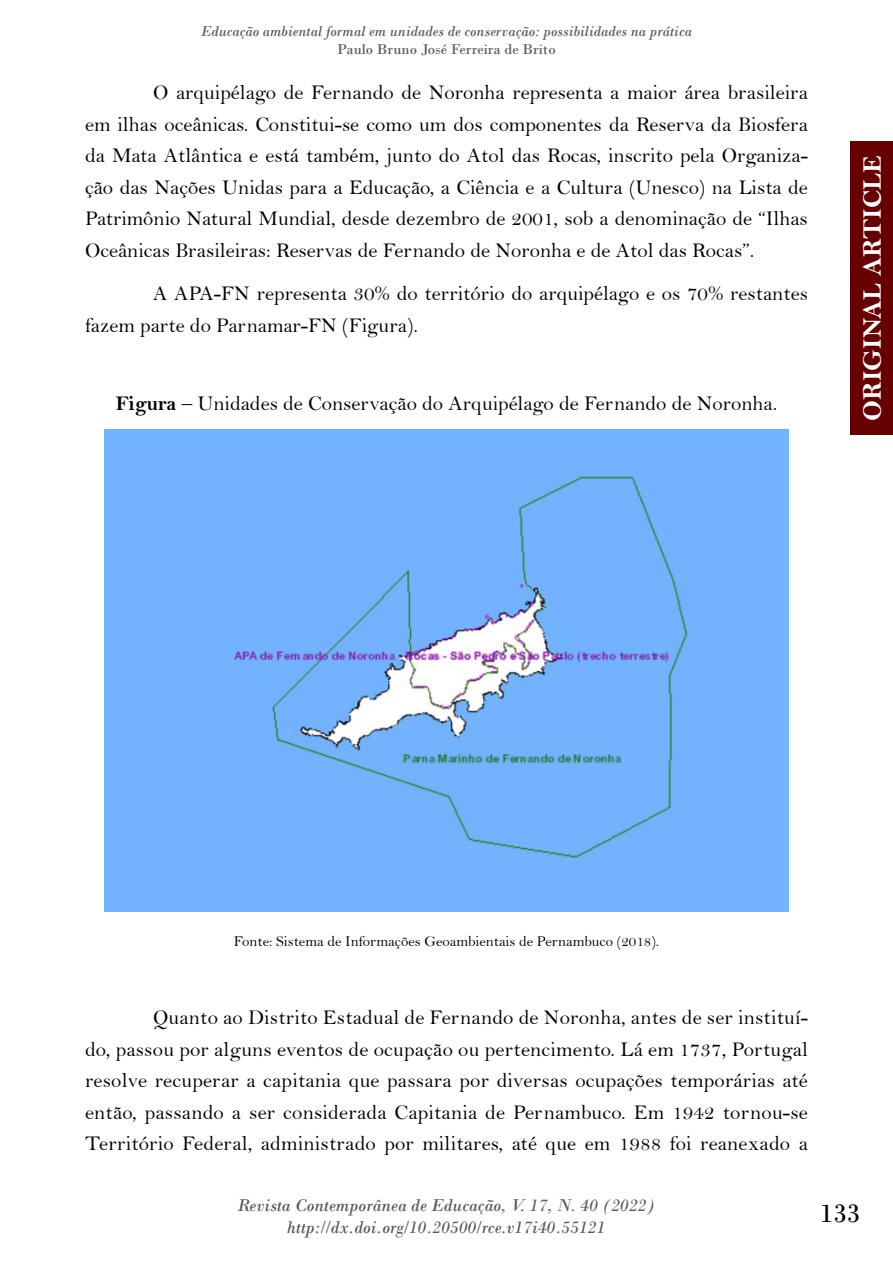
<style>
.page{position:relative;width:893px;height:1263px;background:#fff}
.page>*{position:absolute;margin:0;border:0;box-sizing:border-box;transform-origin:0 0}
.t1{font:27px "Bell MT Bold";color:#fff}
.t2{font:27px "Bodoni";color:#000}
.t3{font:21px/31.5px "Bell";color:#000;text-align:justify}
.t4{font:italic 18px/21.6px "Bodoni";color:#58595b;text-align:center}
.t5{font:italic 15px "Bodoni";color:#58595b}
.t6{font:15px "Bell";color:#000}
.t7{font:15px "Bodoni";color:#58595b}
.s1{font-family:"Bell MT Bold"}
</style>
<div class="page">
<div style="left:850px;top:142px;width:43px;height:293px;background:#600"></div>
<div style="left:105px;top:429px;width:683px;height:482px;background:#73b2ff"></div>
<p class="t5" style="left:201px;top:22px;width:493px">Educação ambiental formal em unidades de conservação: possibilidades na prática</p>
<p class="t7" style="left:337px;top:40px;width:220px">Paulo Bruno José Ferreira de Brito</p>
<p class="t3" style="left:85px;top:77px;width:724px;text-indent:68px">O arquipélago de Fernando de Noronha representa a maior área brasileira em ilhas oceânicas. Constitui-se como um dos componentes da Reserva da Biosfera da Mata Atlântica e está também, junto do Atol das Rocas, inscrito pela Organiza&shy;ção das Nações Unidas para a Educação, a Ciência e a Cultura (Unesco) na Lista de Patrimônio Natural Mundial, desde dezembro de 2001, sob a denominação de “Ilhas Oceânicas Brasileiras: Reservas de Fernando de Noronha e de Atol das Rocas”.</p>
<p class="t3" style="left:85px;top:278px;width:724px;text-indent:68px">A APA-FN representa 30% do território do arquipélago e os 70% restantes fazem parte do Parnamar-FN (Figura).</p>
<p class="t3" style="left:116px;top:387px;width:663px"><span class="s1">Figura</span> – Unidades de Conservação do Arquipélago de Fernando de Noronha.</p>
<p class="t1" style="left:856px;top:421px;width:267px;rotate:-90deg">ORIGINAL ARTICLE</p>
<p class="t6" style="left:234px;top:932px;width:427px">Fonte: Sistema de Informações Geoambientais de Pernambuco (2018).</p>
<p class="t3" style="left:85px;top:1002px;width:724px;text-indent:68px">Quanto ao Distrito Estadual de Fernando de Noronha, antes de ser instituí&shy;do, passou por alguns eventos de ocupação ou pertencimento. Lá em 1737, Portugal resolve recuperar a capitania que passara por diversas ocupações temporárias até então, passando a ser considerada Capitania de Pernambuco. Em 1942 tornou-se Território Federal, administrado por militares, até que em 1988 foi reanexado a</p>
<p class="t4" style="left:237px;top:1194px;width:420px">Revista Contemporânea de Educação, V. 17, N. 40 (2022) http://dx.doi.org/10.20500/rce.v17i40.55121</p>
<p class="t2" style="left:820px;top:1197px;width:41px">133</p>
</div>
